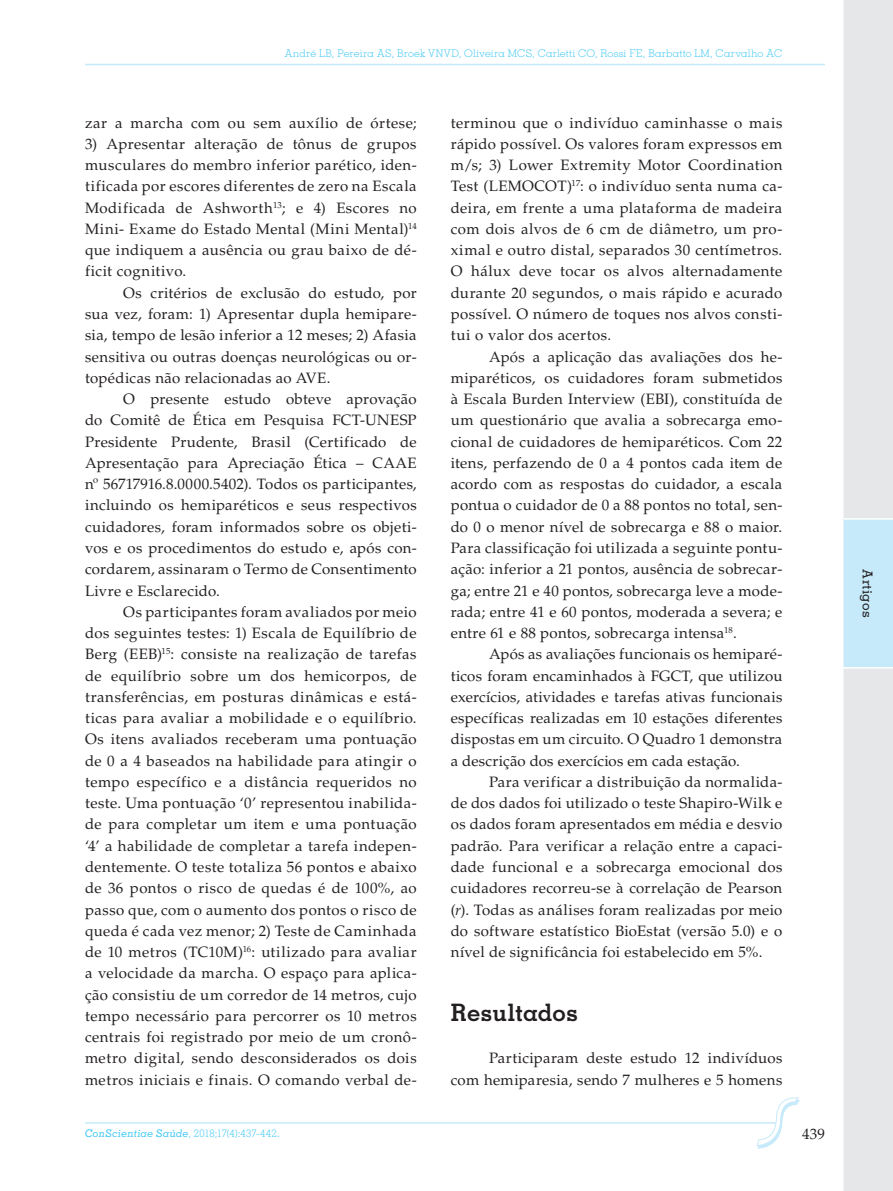
<style>
.page{position:relative;width:893px;height:1191px;background:#fff}
.page>*{position:absolute;margin:0;border:0;box-sizing:border-box;transform-origin:0 0}
.CS_Subtitulo{font:700 24px "Memphis LT Std";letter-spacing:.005em;color:#231f20}
.CS_Normal{font:15px/21.3px "Palatino LT Std";letter-spacing:.02em;color:#231f20;text-align:justify}
.CS_Normal-2{font:15px "Palatino LT Std";letter-spacing:.04em;color:#231f20}
.t1{font:500 13.5px "Memphis LT Std";letter-spacing:.02em;color:#231f20}
.CS_z_Infs_Pags{font:300 10.5px "Memphis LT Std";letter-spacing:.025em;color:#40c7f4}
.s1{font-style:italic}
.s2{font-weight:500;font-style:italic}
</style>
<div class="page">
<hr style="left:85px;top:64px;width:740px;height:1px;background:#c6eafa">
<hr style="left:85px;top:1122px;width:693px;height:1px;background:#c6eafa">
<svg style="left:757px;top:1097px;width:42px;height:51px"></svg>
<div style="left:843px;top:0;width:50px;height:1191px;background:#e6e7e9"></div>
<div style="left:843px;top:519px;width:50px;height:149px;background:#c6eafa"></div>
<hr style="left:842px;top:518px;width:51px;height:1px;background:#fff">
<hr style="left:842px;top:667px;width:51px;height:1px;background:#fff">
<p class="CS_z_Infs_Pags" style="left:284px;top:47px;width:499px">André LB, Pereira AS, Broek VNVD, Oliveira MCS, Carletti CO, Rossi FE, Barbatto LM, Carvalho AC</p>
<p class="CS_Normal-2" style="left:85px;top:114px;width:333px">zar a marcha com ou sem auxílio de órtese;</p>
<p class="CS_Normal" style="left:85px;top:133px;width:333px">3) Apresentar alteração de tônus de grupos musculares do membro inferior parético, iden&shy;tificada por escores diferentes de zero na Escala Modificada de Ashworth<sup>13</sup>; e 4) Escores no Mini- Exame do Estado Mental (Mini Mental)<sup>14 </sup>que indiquem a ausência ou grau baixo de dé&shy;ficit cognitivo.</p>
<p class="CS_Normal" style="left:85px;top:282px;width:333px;text-indent:38px">Os critérios de exclusão do estudo, por sua vez, foram: 1) Apresentar dupla hemipare&shy;sia, tempo de lesão inferior a 12 meses; 2) Afasia sensitiva ou outras doenças neurológicas ou or&shy;topédicas não relacionadas ao AVE.</p>
<p class="CS_Normal" style="left:85px;top:388px;width:333px;text-indent:38px">O presente estudo obteve aprovação do Comitê de Ética em Pesquisa FCT-UNESP Presidente Prudente, Brasil (Certificado de Apresentação para Apreciação Ética – CAAE nº 56717916.8.0000.5402). Todos os participantes, incluindo os hemiparéticos e seus respectivos cuidadores, foram informados sobre os objeti&shy;vos e os procedimentos do estudo e, após con&shy;cordarem, assinaram o Termo de Consentimento Livre e Esclarecido.</p>
<p class="CS_Normal" style="left:85px;top:601px;width:333px;text-indent:38px">Os participantes foram avaliados por meio dos seguintes testes: 1) Escala de Equilíbrio de Berg (EEB)<sup>15</sup>: consiste na realização de tarefas de equilíbrio sobre um dos hemicorpos, de transferências, em posturas dinâmicas e está&shy;ticas para avaliar a mobilidade e o equilíbrio.<br>Os itens avaliados receberam uma pontuação de 0 a 4 baseados na habilidade para atingir o tempo específico e a distância requeridos no teste. Uma pontuação ‘0’ representou inabilida&shy;de para completar um item e uma pontuação ‘4’ a habilidade de completar a tarefa indepen&shy;dentemente. O teste totaliza 56 pontos e abaixo de 36 pontos o risco de quedas é de 100%, ao passo que, com o aumento dos pontos o risco de queda é cada vez menor; 2) Teste de Caminhada de 10 metros (TC10M)<sup>16</sup>: utilizado para avaliar a velocidade da marcha. O espaço para aplica&shy;ção consistiu de um corredor de 14 metros, cujo tempo necessário para percorrer os 10 metros centrais foi registrado por meio de um cronô&shy;metro digital, sendo desconsiderados os dois metros iniciais e finais. O comando verbal de-</p>
<p class="CS_Normal" style="left:451px;top:112px;width:333px">terminou que o indivíduo caminhasse o mais rápido possível. Os valores foram expressos em m/s; 3) Lower Extremity Motor Coordination Test (LEMOCOT)<sup>17</sup>: o indivíduo senta numa ca&shy;deira, em frente a uma plataforma de madeira com dois alvos de 6 cm de diâmetro, um pro&shy;ximal e outro distal, separados 30 centímetros.<br>O hálux deve tocar os alvos alternadamente durante 20 segundos, o mais rápido e acurado possível. O número de toques nos alvos consti&shy;tui o valor dos acertos.</p>
<p class="CS_Normal" style="left:451px;top:346px;width:333px;text-indent:38px">Após a aplicação das avaliações dos he&shy;miparéticos, os cuidadores foram submetidos à Escala Burden Interview (EBI), constituída de um questionário que avalia a sobrecarga emo&shy;cional de cuidadores de hemiparéticos. Com 22 itens, perfazendo de 0 a 4 pontos cada item de acordo com as respostas do cuidador, a escala pontua o cuidador de 0 a 88 pontos no total, sen&shy;do 0 o menor nível de sobrecarga e 88 o maior.<br>Para classificação foi utilizada a seguinte pontu&shy;ação: inferior a 21 pontos, ausência de sobrecar&shy;ga; entre 21 e 40 pontos, sobrecarga leve a mode&shy;rada; entre 41 e 60 pontos, moderada a severa; e entre 61 e 88 pontos, sobrecarga intensa<sup>18</sup>.</p>
<p class="CS_Normal" style="left:451px;top:644px;width:333px;text-indent:38px">Após as avaliações funcionais os hemiparé&shy;ticos foram encaminhados à FGCT, que utilizou exercícios, atividades e tarefas ativas funcionais específicas realizadas em 10 estações diferentes dispostas em um circuito. O Quadro 1 demonstra a descrição dos exercícios em cada estação.</p>
<p class="CS_Normal" style="left:451px;top:771px;width:333px;text-indent:38px">Para verificar a distribuição da normalida&shy;de dos dados foi utilizado o teste Shapiro-Wilk e os dados foram apresentados em média e desvio padrão. Para verificar a relação entre a capaci&shy;dade funcional e a sobrecarga emocional dos cuidadores recorreu-se à correlação de Pearson (<span class="s1">r</span>). Todas as análises foram realizadas por meio do software estatístico BioEstat (versão 5.0) e o nível de significância foi estabelecido em 5%.</p>
<p class="CS_Subtitulo" style="left:451px;top:997px;width:129px">Resultados</p>
<p class="CS_Normal" style="left:451px;top:1048px;width:333px;text-align:right">Participaram deste estudo 12 indivíduos<br>com hemiparesia, sendo 7 mulheres e 5 homens</p>
<p class="CS_z_Infs_Pags" style="left:85px;top:1127px;width:196px"><span class="s2">ConScientiae Saúde</span>, 2018;17(4):437-442.</p>
<p class="CS_Normal" style="left:802px;top:1123px;width:24px">439</p>
<p class="t1" style="left:876px;top:569px;width:50px;rotate:90deg">Artigos</p>
</div>
